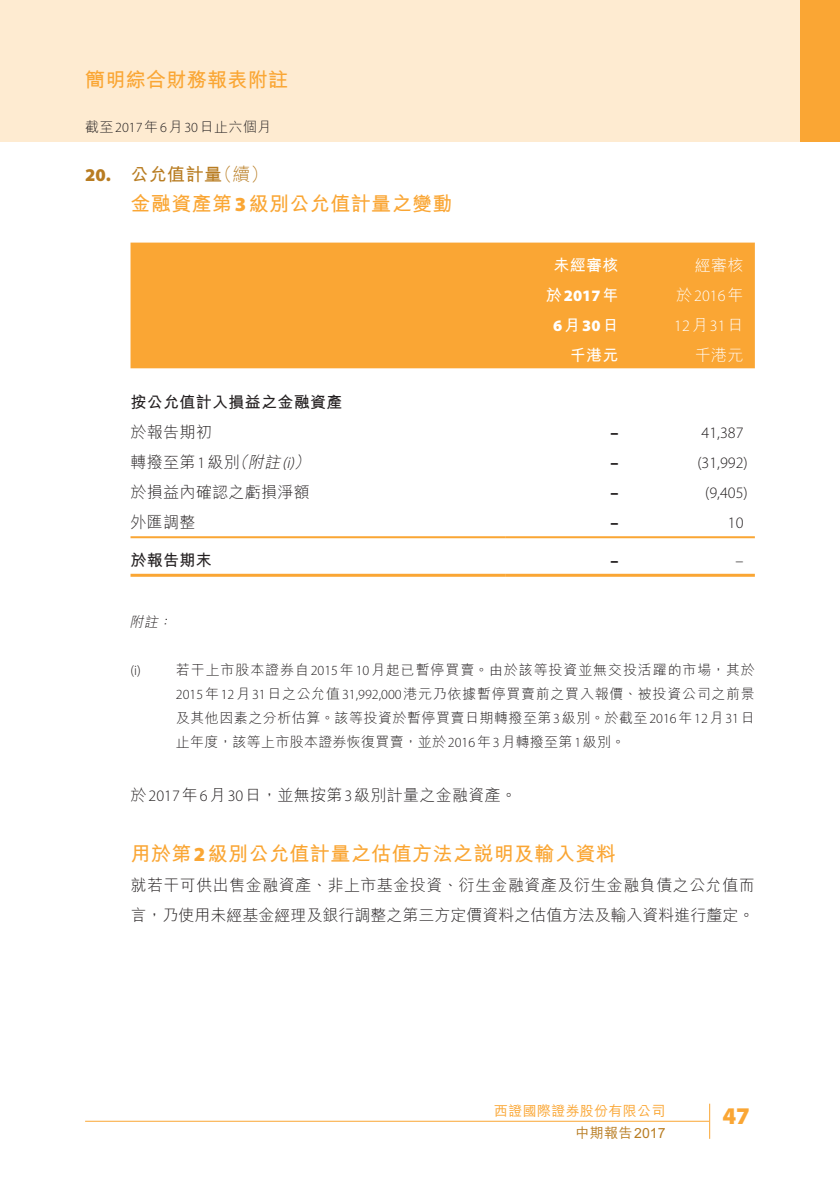
<style>
.page{position:relative;width:840px;height:1191px;background:#fff}
.page>*{position:absolute;margin:0;border:0;box-sizing:border-box;transform-origin:0 0}
.t1{font:900 24px "Myriad Pro";color:#faa634}
._02_H2{font:700 20px "M Hei HK";letter-spacing:.02em;color:#faa634}
._01_H1{font:700 18px "M Hei HK";letter-spacing:.02em;color:#b87c21}
._00_txt{font:300 16px/30px "M Hei HK";color:#231f20}
._50_Table_txt{font:300 16px "M Hei HK";letter-spacing:.02em;color:#231f20}
._00_txt-2{font:300 16px "M Hei HK";letter-spacing:.02em;color:#231f20}
._50_Table_txt-2{font:300 16px "Myriad Pro";color:#231f20}
._50_Table_txt-3{font:700 16px "M Hei HK";letter-spacing:.02em;color:#231f20}
._50_Table_txt-4{font:300 16px "Myriad Pro";color:#fff}
._50_Table_txt-5{font:900 16px "Myriad Pro";color:#fff}
._50_Table_txt-6{font:700 16px "M Hei HK";letter-spacing:.02em;color:#fff}
._50_Table_txt-7{font:300 16px "M Hei HK";letter-spacing:.02em;color:#fff}
._50_Table_txt-8{font:900 16px "Myriad Pro";color:#231f20}
._06_Notes{font:300 14px/24px "M Hei HK";letter-spacing:.02em;color:#231f20;text-align:justify}
.t2{font:500 14px "M Hei HK";letter-spacing:.02em;color:#faa634}
.t3{font:500 14px "M Hei HK";letter-spacing:.02em;color:#b87c21}
._06_Notes-2{font:italic 300 14px "M Hei HK";color:#231f20}
._06_Notes-3{font:300 14px "Myriad Pro";color:#231f20}
.s1{font-family:"Myriad Pro"}
.s2{font-family:"Myriad Pro";font-weight:900}
.s3{font-weight:300}
.s4{font-family:"M Hei HK";font-weight:700}
.s5{font-family:"M Hei HK"}
.s6{font-style:italic}
.s7{font-family:"Myriad Pro";font-style:italic}
</style>
<div class="page">
<div style="left:0;top:0;width:799px;height:141px;background:#feebd1"></div>
<div style="left:799px;top:0;width:40px;height:141px;background:#faa634"></div>
<hr style="left:708px;top:1103px;width:1px;height:35px;background:#faa634">
<hr style="left:85px;top:1120px;width:623px;height:1px;background:#faa634">
<div style="left:130px;top:242px;width:624px;height:126px;background:#faa634"></div>
<hr style="left:130px;top:536px;width:375px;height:2px;background:#faa634">
<hr style="left:505px;top:536px;width:124px;height:2px;background:#faa634">
<hr style="left:629px;top:536px;width:125px;height:2px;background:#faa634">
<hr style="left:130px;top:574px;width:375px;height:3px;background:#faa634">
<hr style="left:505px;top:574px;width:124px;height:3px;background:#faa634">
<hr style="left:629px;top:574px;width:125px;height:3px;background:#faa634">
<h2 class="_02_H2" style="left:85px;top:65px;width:204px">簡明綜合財務報表附註</h2>
<p class="_06_Notes" style="left:85px;top:114px;width:187px">截至<span class="s1">2017</span>年<span class="s1">6</span>月<span class="s1">30</span>日止六個月</p>
<p class="_01_H1" style="left:85px;top:161px;width:185px"><span class="s2">20.</span> 公允值計量<span class="s3">（續）</span></p>
<p class="_02_H2" style="left:130px;top:189px;width:323px">金融資產第<span class="s2">3</span>級別公允值計量之變動</p>
<p class="_50_Table_txt-6" style="left:553px;top:253px;width:66px">未經審核</p>
<p class="_50_Table_txt-7" style="left:694px;top:256px;width:50px">經審核</p>
<p class="_50_Table_txt-5" style="left:545px;top:284px;width:74px"><span class="s4">於</span>2017<span class="s4">年</span></p>
<p class="_50_Table_txt-4" style="left:675px;top:286px;width:69px"><span class="s5">於</span>2016<span class="s5">年</span></p>
<p class="_50_Table_txt-5" style="left:552px;top:314px;width:67px">6<span class="s4">月</span>30<span class="s4">日</span></p>
<p class="_50_Table_txt-4" style="left:673px;top:316px;width:71px">12<span class="s5">月</span>31<span class="s5">日</span></p>
<p class="_50_Table_txt-6" style="left:569px;top:343px;width:50px">千港元</p>
<p class="_50_Table_txt-7" style="left:694px;top:346px;width:50px">千港元</p>
<p class="_50_Table_txt-3" style="left:130px;top:390px;width:213px">按公允值計入損益之金融資產</p>
<p class="_50_Table_txt" style="left:130px;top:423px;width:83px">於報告期初</p>
<p class="_50_Table_txt-8" style="left:610px;top:421px;width:9px">–</p>
<p class="_50_Table_txt-2" style="left:701px;top:423px;width:43px">41,387</p>
<p class="_50_Table_txt" style="left:130px;top:453px;width:184px">轉撥至第 <span class="s1">1</span> 級別<span class="s6">（附註</span><span class="s7">(i)</span><span class="s6">）</span></p>
<p class="_50_Table_txt-8" style="left:610px;top:451px;width:9px">–</p>
<p class="_50_Table_txt-2" style="left:697px;top:453px;width:52px">(31,992)</p>
<p class="_50_Table_txt" style="left:130px;top:483px;width:181px">於損益內確認之虧損淨額</p>
<p class="_50_Table_txt-8" style="left:610px;top:481px;width:9px">–</p>
<p class="_50_Table_txt-2" style="left:704px;top:483px;width:44px">(9,405)</p>
<p class="_50_Table_txt" style="left:130px;top:513px;width:66px">外匯調整</p>
<p class="_50_Table_txt-8" style="left:610px;top:511px;width:9px">–</p>
<p class="_50_Table_txt-2" style="left:727px;top:513px;width:17px">10</p>
<p class="_50_Table_txt-3" style="left:130px;top:548px;width:83px">於報告期末</p>
<p class="_50_Table_txt-8" style="left:610px;top:550px;width:9px">–</p>
<p class="_50_Table_txt-2" style="left:735px;top:551px;width:9px">–</p>
<p class="_06_Notes-2" style="left:129px;top:614px;width:47px">附註：</p>
<p class="_06_Notes-3" style="left:130px;top:661px;width:12px">(i)</p>
<p class="_06_Notes" style="left:176px;top:657px;width:580px">若干上市股本證券自<span class="s1">2015</span>年<span class="s1">10</span>月起已暫停買賣。由於該等投資並無交投活躍的市場，其於<span class="s1">2015</span>年<span class="s1">12</span>月<span class="s1">31</span>日之公允值<span class="s1">31,992,000</span>港元乃依據暫停買賣前之買入報價、被投資公司之前景及其他因素之分析估算。該等投資於暫停買賣日期轉撥至第<span class="s1">3</span>級別。於截至<span class="s1">2016</span>年<span class="s1">12</span>月<span class="s1">31</span>日止年度，該等上市股本證券恢復買賣，並於<span class="s1">2016</span>年<span class="s1">3</span>月轉撥至第<span class="s1">1</span>級別。</p>
<p class="_00_txt-2" style="left:130px;top:786px;width:387px">於<span class="s1">2017</span>年<span class="s1">6</span>月<span class="s1">30</span>日，並無按第<span class="s1">3</span>級別計量之金融資產。</p>
<p class="_02_H2" style="left:130px;top:839px;width:486px">用於第<span class="s2">2</span>級別公允值計量之估值方法之說明及輸入資料</p>
<p class="_00_txt" style="left:130px;top:869px;width:625px">就若干可供出售金融資產、非上市基金投資、衍生金融資產及衍生金融負債之公允值而言，乃使用未經基金經理及銀行調整之第三方定價資料之估值方法及輸入資料進行釐定。</p>
<p class="t2" style="left:494px;top:1100px;width:173px">西證國際證券股份有限公司</p>
<p class="t3" style="left:575px;top:1122px;width:91px">中期報告2017</p>
<h1 class="t1" style="left:722px;top:1099px;width:29px">47</h1>
</div>
